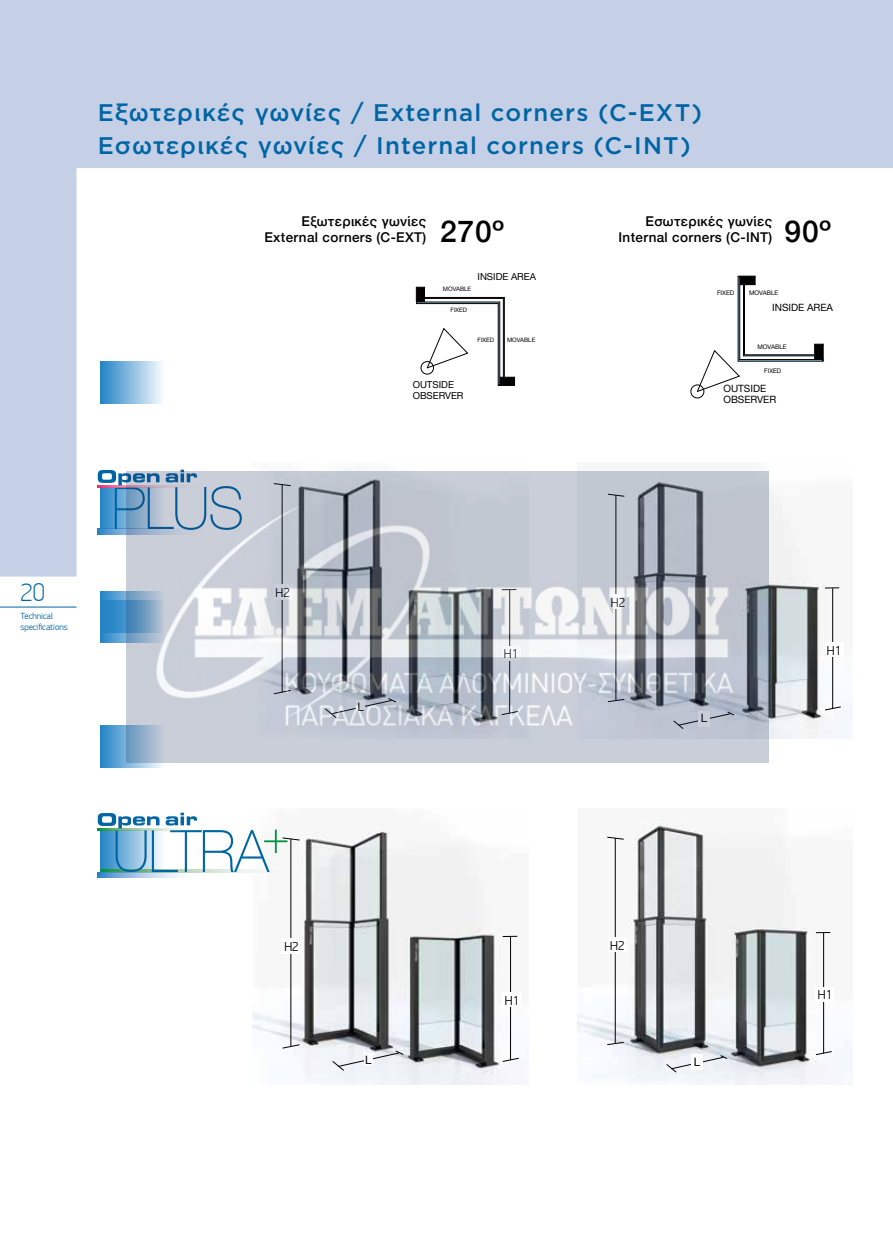
<style>
.page{position:relative;width:893px;height:1234px;background:#fff}
.page>*{position:absolute;margin:0;border:0;box-sizing:border-box;transform-origin:0 0}
.t1{font:500 30px "Helvetica Neue";letter-spacing:.025em;color:#000}
.t2{font:100 25.5px "PF Din Display Pro";color:#0065a5}
.t3{font:500 24px/33px "Gotham Greek";letter-spacing:.05em;color:#0065a5}
.t4{font:500 13.5px/16.5px "Helvetica Neue";letter-spacing:.025em;color:#000;text-align:right}
.t5{font:300 12.9px "PF Din Display Pro";color:#000}
.t6{font:11.55px "Helvetica Neue";color:#000}
.t7{font:10.05px/11.6px "Helvetica Neue";color:#000}
.t8{font:9.6px/11.1px "Helvetica Neue";color:#000}
.t9{font:300 9px/10.5px "PF Din Display Pro";letter-spacing:-.01em;color:#0065a5}
.t10{font:6.3px "Helvetica Neue";color:#000}
.t11{font:6px "Helvetica Neue";color:#000}
</style>
<div class="page">
<svg style="left:0;top:0;width:893px;height:576px"></svg>
<hr style="left:0;top:606px;width:77px;height:1px;background:#0065a5">
<img style="left:253px;top:831px;width:275px;height:252px">
<svg style="left:100px;top:591px;width:26px;height:9px"></svg>
<div style="left:100px;top:362px;width:64px;height:41px;background:linear-gradient(to right,#2383c5,#f7fafc)"></div>
<svg style="left:98px;top:530px;width:28px;height:4px"></svg>
<svg style="left:98px;top:469px;width:144px;height:61px"></svg>
<svg style="left:100px;top:600px;width:26px;height:42px"></svg>
<svg style="left:98px;top:871px;width:104px;height:5px"></svg>
<div style="left:100px;top:725px;width:64px;height:42px;background:linear-gradient(to right,#2383c5,#f7fafc)"></div>
<img style="left:577px;top:462px;width:276px;height:276px">
<img style="left:577px;top:823px;width:276px;height:260px">
<hr style="left:615px;top:837px;width:1px;height:205px;background:#000">
<hr style="left:832px;top:588px;width:1px;height:120px;background:#000">
<hr style="left:823px;top:932px;width:1px;height:121px;background:#000">
<svg style="left:607px;top:836px;width:17px;height:3px"></svg>
<svg style="left:825px;top:587px;width:14px;height:1px"></svg>
<svg style="left:816px;top:932px;width:14px;height:1px"></svg>
<svg style="left:607px;top:1041px;width:17px;height:3px"></svg>
<svg style="left:824px;top:706px;width:17px;height:4px"></svg>
<svg style="left:815px;top:1050px;width:17px;height:4px"></svg>
<div style="left:608px;top:937px;width:19px;height:14px;background:#fff"></div>
<div style="left:825px;top:642px;width:18px;height:14px;background:#fff"></div>
<div style="left:816px;top:987px;width:18px;height:14px;background:#fff"></div>
<svg style="left:666px;top:1054px;width:62px;height:18px"></svg>
<img style="left:253px;top:462px;width:275px;height:9px">
<hr style="left:291px;top:838px;width:1px;height:208px;background:#000">
<hr style="left:510px;top:936px;width:1px;height:123px;background:#000">
<svg style="left:98px;top:812px;width:202px;height:59px"></svg>
<svg style="left:503px;top:935px;width:14px;height:1px"></svg>
<svg style="left:282px;top:1044px;width:18px;height:4px"></svg>
<svg style="left:502px;top:1057px;width:17px;height:4px"></svg>
<div style="left:282px;top:938px;width:19px;height:15px;background:#fff"></div>
<div style="left:503px;top:992px;width:18px;height:14px;background:#fff"></div>
<svg style="left:332px;top:1050px;width:72px;height:20px"></svg>
<div style="left:691px;top:384px;width:13px;height:14px;border:1px solid #000;border-radius:50%"></div>
<svg style="left:697px;top:275px;width:127px;height:117px"></svg>
<svg style="left:416px;top:287px;width:99px;height:99px"></svg>
<img style="left:126px;top:471px;width:642px;height:291px">
<p class="t3" style="left:98px;top:95px;width:606px">Εξωτερικές γωνίες / External corners (C-EXT)<br>Εσωτερικές γωνίες / Internal corners (C-INT)</p>
<p class="t4" style="left:264px;top:212px;width:163px">Εξωτερικές γωνίες<br>External corners (C-EXT)</p>
<p class="t4" style="left:618px;top:212px;width:155px">Εσωτερικές γωνίες<br>Internal corners (C-INT)</p>
<p class="t1" style="left:440px;top:207px;width:65px">270º</p>
<p class="t1" style="left:785px;top:207px;width:48px">90º</p>
<p class="t8" style="left:478px;top:272px;width:60px">INSIDE AREA</p>
<p class="t11" style="left:443px;top:285px;width:30px">MOVABLE</p>
<p class="t10" style="left:717px;top:288px;width:19px">FIXED</p>
<p class="t10" style="left:749px;top:288px;width:31px">MOVABLE</p>
<p class="t11" style="left:451px;top:305px;width:18px">FIXED</p>
<p class="t11" style="left:478px;top:335px;width:18px">FIXED</p>
<p class="t11" style="left:507px;top:335px;width:30px">MOVABLE</p>
<p class="t8" style="left:413px;top:380px;width:52px">OUTSIDE<br>OBSERVER</p>
<p class="t7" style="left:772px;top:302px;width:62px">INSIDE AREA</p>
<p class="t10" style="left:757px;top:342px;width:31px">MOVABLE</p>
<p class="t10" style="left:764px;top:366px;width:19px">FIXED</p>
<p class="t7" style="left:723px;top:383px;width:54px">OUTSIDE<br>OBSERVER</p>
<p class="t2" style="left:20px;top:578px;width:26px">20</p>
<p class="t9" style="left:20px;top:611px;width:49px">Technical specifications</p>
<p class="t5" style="left:276px;top:585px;width:16px">H2</p>
<p class="t6" style="left:358px;top:698px;width:8px">L</p>
<p class="t5" style="left:504px;top:646px;width:16px">H1</p>
<p class="t5" style="left:611px;top:594px;width:16px">H2</p>
<p class="t6" style="left:701px;top:709px;width:8px">L</p>
<p class="t5" style="left:827px;top:642px;width:16px">H1</p>
<p class="t5" style="left:284px;top:939px;width:16px">H2</p>
<p class="t6" style="left:365px;top:1051px;width:8px">L</p>
<p class="t5" style="left:505px;top:992px;width:16px">H1</p>
<p class="t5" style="left:610px;top:937px;width:16px">H2</p>
<p class="t6" style="left:694px;top:1052px;width:8px">L</p>
<p class="t5" style="left:818px;top:987px;width:16px">H1</p>
</div>
